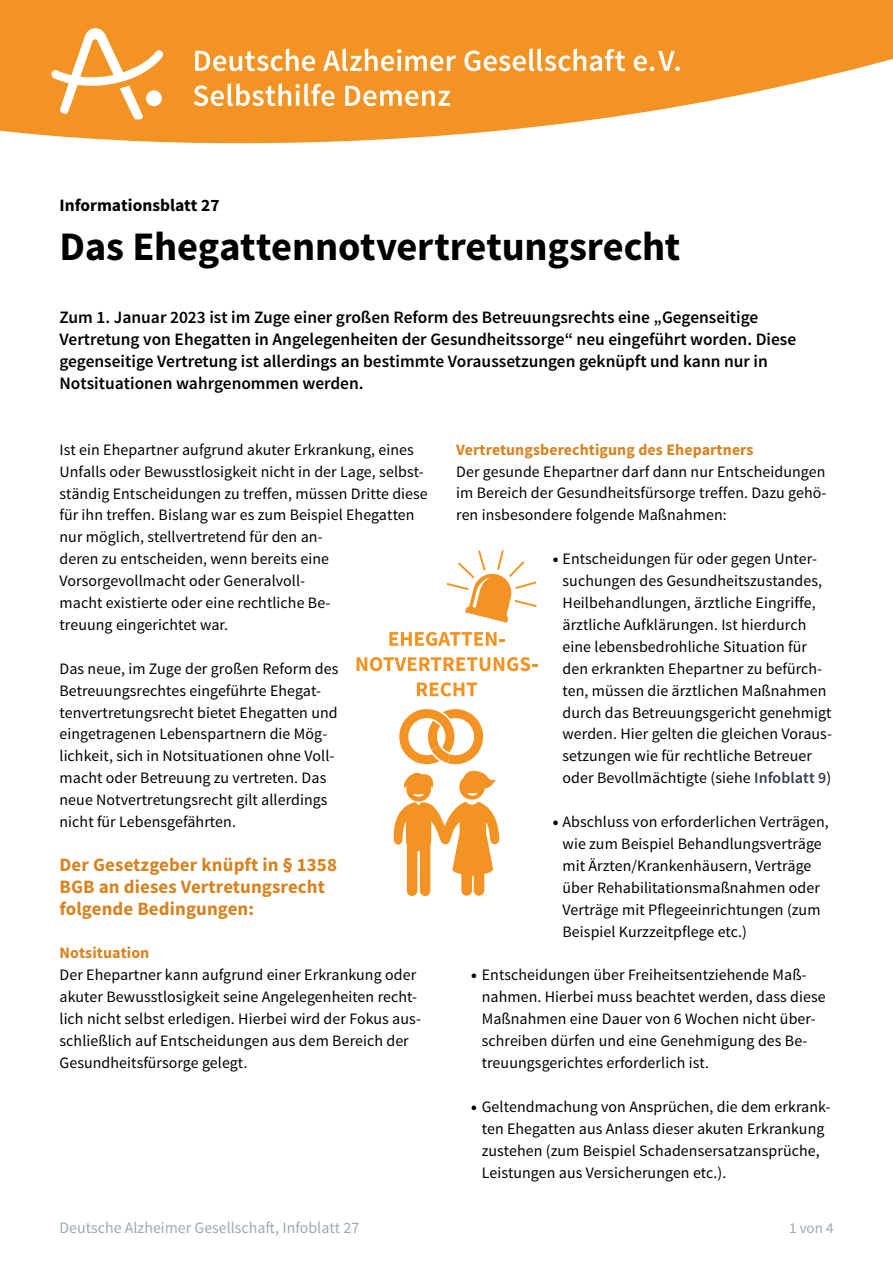
<style>
.page{position:relative;width:893px;height:1263px;background:#fff}
.page>*{position:absolute;margin:0;border:0;box-sizing:border-box;transform-origin:0 0}
.Headline_27{font:700 40.5px "Source Sans Pro";letter-spacing:-.005em;color:#000}
.Zwischenüberschrift{font:700 18.9px/21.9px "Source Sans Pro";letter-spacing:.005em;color:#d78320}
.zusammenfassung{font:600 17.4px/21.9px "Source Sans Pro";color:#000}
.Zwischenüberschrift-2{font:700 17.4px "Source Sans Pro";color:#000}
.fließtext_ohne-Absta{font:15.9px/21.9px "Source Sans Pro";letter-spacing:.005em;color:#000}
.fließtext_ohne{font:15.9px/21.9px "Source Sans Pro";letter-spacing:.005em;color:#000}
.Zwischenüberschrift-3{font:700 15.9px "Source Sans Pro";letter-spacing:.005em;color:#d78320}
.t1{font:15.9px "Source Sans Pro";color:#9ca9b1}
.t2{font:15px "Source Sans Pro";color:#9ca9b1}
.s1{font-weight:900}
.s2{font-weight:600;color:#363c50}
</style>
<div class="page">
<svg style="left:0;top:0;width:893px;height:143px;fill:#f39323"></svg>
<svg style="left:51px;top:28px;width:112px;height:92px"></svg>
<svg style="left:195px;top:48px;width:120px;height:23px"></svg>
<svg style="left:323px;top:48px;width:133px;height:23px"></svg>
<svg style="left:464px;top:48px;width:161px;height:23px"></svg>
<svg style="left:634px;top:51px;width:46px;height:20px"></svg>
<svg style="left:194px;top:83px;width:141px;height:23px"></svg>
<svg style="left:345px;top:86px;width:105px;height:20px"></svg>
<svg style="left:389px;top:632px;width:115px;height:14px"></svg>
<svg style="left:357px;top:657px;width:180px;height:14px"></svg>
<svg style="left:393px;top:682px;width:107px;height:214px"></svg>
<svg style="left:447px;top:550px;width:90px;height:73px"></svg>
<p class="Zwischenüberschrift-2" style="left:60px;top:194px;width:162px">Informationsblatt 27</p>
<h2 class="Headline_27" style="left:60px;top:221px;width:622px">Das Ehegattennotvertretungsrecht</h2>
<p class="zusammenfassung" style="left:60px;top:307px;width:738px">Zum 1. Januar 2023 ist im Zuge einer großen Reform des Betreuungsrechts eine „Gegenseitige Vertretung von Ehegatten in Angelegenheiten der Gesundheitssorge“ neu eingeführt worden. Diese gegenseitige Vertretung ist allerdings an bestimmte Voraussetzungen geknüpft und kann nur in Notsituationen wahrgenommen werden.</p>
<p class="fließtext_ohne-Absta" style="left:60px;top:439px;width:370px">Ist ein Ehepartner aufgrund akuter Erkrankung, eines Unfalls oder Bewusstlosigkeit nicht in der Lage, selbst&shy;ständig Entscheidungen zu treffen, müssen Dritte diese für ihn treffen. Bislang war es zum Beispiel Ehegatten nur möglich, stellvertretend für den an-<br>deren zu entscheiden, wenn bereits eine Vorsorgevollmacht oder Generalvoll-<br>macht existierte oder eine rechtliche Be-<br>treuung eingerichtet war.</p>
<p class="fließtext_ohne-Absta" style="left:60px;top:658px;width:280px">Das neue, im Zuge der großen Reform des Betreuungsrechtes eingeführte Ehegat&shy;tenvertretungsrecht bietet Ehegatten und eingetragenen Lebenspartnern die Mög&shy;lichkeit, sich in Notsituationen ohne Voll&shy;macht oder Betreuung zu vertreten. Das neue Notvertretungsrecht gilt allerdings nicht für Lebensgefährten.</p>
<p class="Zwischenüberschrift" style="left:60px;top:854px;width:279px">Der Gesetzgeber knüpft in § 1358<br>BGB an dieses Vertretungsrecht folgende Bedingungen:</p>
<p class="Zwischenüberschrift-3" style="left:60px;top:943px;width:91px">Notsituation</p>
<p class="fließtext_ohne" style="left:60px;top:964px;width:363px">Der Ehepartner kann aufgrund einer Erkrankung oder akuter Bewusstlosigkeit seine Angelegenheiten recht&shy;lich nicht selbst erledigen. Hierbei wird der Fokus aus&shy;schließlich auf Entscheidungen aus dem Bereich der Gesundheitsfürsorge gelegt.</p>
<p class="Zwischenüberschrift-3" style="left:456px;top:439px;width:299px">Vertretungsberechtigung des Ehepartners</p>
<p class="fließtext_ohne" style="left:456px;top:461px;width:372px;text-align:justify">Der gesunde Ehepartner darf dann nur Entscheidungen im Bereich der Gesundheitsfürsorge treffen. Dazu gehö&shy;ren insbesondere folgende Maßnahmen:</p>
<p class="fließtext_ohne-Absta" style="left:563px;top:548px;width:271px;text-indent:-10px"><span class="s1">•</span> Entscheidungen für oder gegen Unter&shy;suchungen des Gesundheitszustandes, Heilbehandlungen, ärztliche Eingriffe, ärztliche Aufklärungen. Ist hierdurch eine lebensbedrohliche Situation für den erkrankten Ehepartner zu befürch&shy;ten, müssen die ärztlichen Maßnahmen durch das Betreuungsgericht genehmigt werden. Hier gelten die gleichen Voraus&shy;setzungen wie für rechtliche Betreuer oder Bevollmächtigte (siehe <span class="s2">Infoblatt 9</span>)</p>
<p class="fließtext_ohne-Absta" style="left:563px;top:811px;width:268px;text-indent:-10px"><span class="s1">•</span> Abschluss von erforderlichen Verträgen, wie zum Beispiel Behandlungsverträge mit Ärzten/Krankenhäusern, Verträge über Rehabilitationsmaßnahmen oder Verträge mit Pflegeeinrichtungen (zum Beispiel Kurzzeitpflege etc.)</p>
<p class="fließtext_ohne-Absta" style="left:482px;top:964px;width:345px;text-indent:-11px"><span class="s1">•</span> Entscheidungen über Freiheitsentziehende Maß&shy;nahmen. Hierbei muss beachtet werden, dass diese Maßnahmen eine Dauer von 6 Wochen nicht über&shy;schreiben dürfen und eine Genehmigung des Be&shy;treuungsgerichtes erforderlich ist.</p>
<p class="fließtext_ohne-Absta" style="left:482px;top:1096px;width:350px;text-indent:-11px"><span class="s1">•</span> Geltendmachung von Ansprüchen, die dem erkrank&shy;ten Ehegatten aus Anlass dieser akuten Erkrankung zustehen (zum Beispiel Schadensersatzansprüche, Leistungen aus Versicherungen etc.).</p>
<p class="t1" style="left:60px;top:1218px;width:301px">Deutsche Alzheimer Gesellschaft, Infoblatt 27</p>
<p class="t2" style="left:789px;top:1219px;width:46px">1 von 4</p>
</div>
